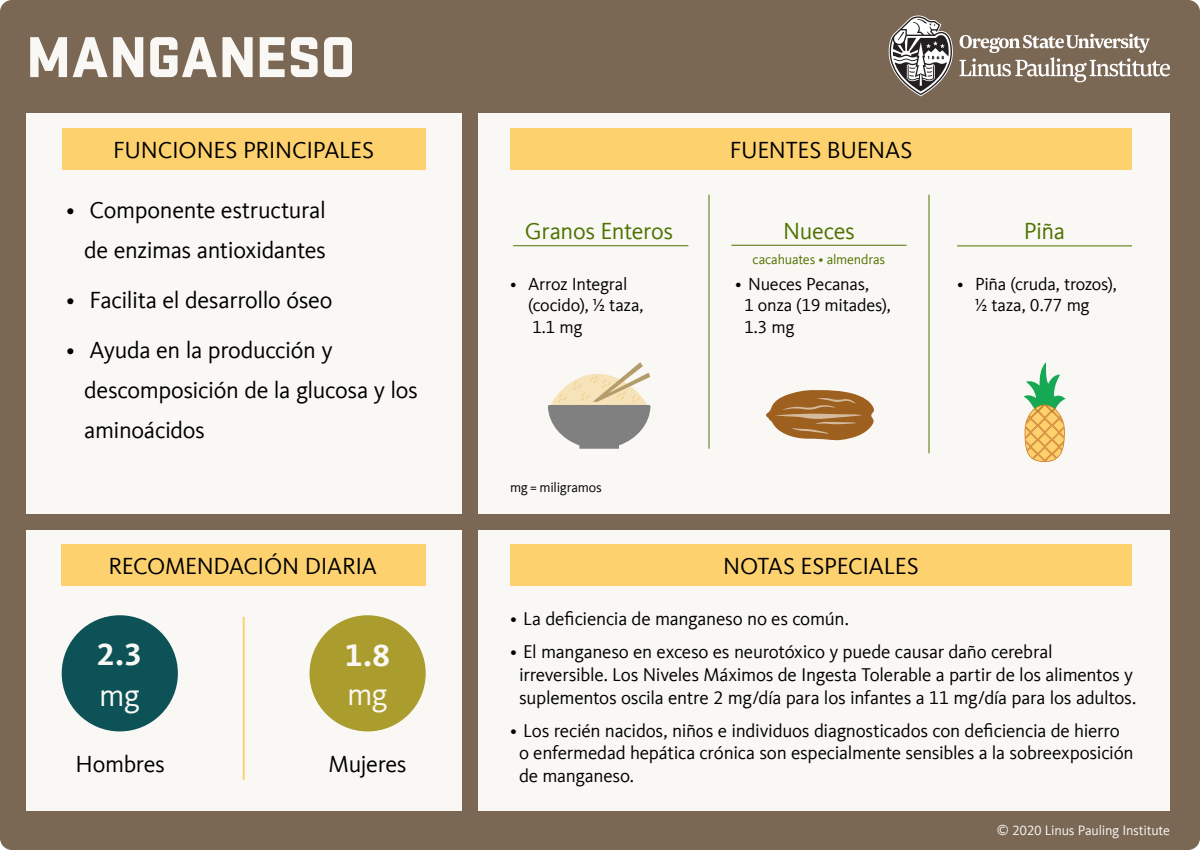
<style>
.page{position:relative;width:1200px;height:850px;background:#7a6855}
.page>*{position:absolute;margin:0;border:0;box-sizing:border-box;transform-origin:0 0}
.t1{font:900 60px "Stratum 2";letter-spacing:-.005em;color:#faf8f5}
.t2{font:700 32px/38.4px "Kievit Offc";color:#faf8f5}
.t3{font:32px "Kievit Offc";color:#faf8f5}
.Special_Notes_2{font:24px/40px "Kievit Offc";letter-spacing:-.01em;color:#000;text-align:right}
.Special_Notes_2-2{font:24px "Kievit Offc";letter-spacing:.07em;color:#000}
.Special_Notes_2-3{font:24px "Kievit Offc";letter-spacing:-.015em;color:#4e7300}
.Special_Notes_2-4{font:24px "Kievit Offc";letter-spacing:.065em;color:#000}
.Section_header_3{font:24px "Kievit Offc";letter-spacing:-.01em;color:#000}
.food_source_labels{font:24px "Kievit Offc";color:#4e7300}
.t4{font:19px/22.8px "Kievit Offc";letter-spacing:-.015em;color:#000}
.t5{font:18px/21.6px "Kievit Offc";letter-spacing:-.015em;color:#000}
.copyright{font:14px "Kievit Offc";letter-spacing:-.015em;color:#faf8f5}
.Special_Notes_2-5{font:14px "Kievit Offc";letter-spacing:-.01em;color:#4e7300}
.t6{font:14px "Kievit Offc";letter-spacing:-.02em;color:#000}
.s1{font-weight:400}
</style>
<div class="page">
<div style="left:478px;top:113px;width:692px;height:401px;background:#faf8f5"></div>
<div style="left:26px;top:113px;width:436px;height:401px;background:#faf8f5"></div>
<div style="left:478px;top:530px;width:692px;height:281px;background:#faf8f5"></div>
<div style="left:26px;top:530px;width:436px;height:281px;background:#faf8f5"></div>
<svg style="left:888px;top:15px;width:65px;height:81px"></svg>
<svg style="left:959px;top:34px;width:211px;height:48px"></svg>
<hr style="left:957px;top:246px;width:175px;height:1px;background:#4e7300">
<hr style="left:708px;top:195px;width:2px;height:254px;background:#4e7300">
<hr style="left:928px;top:195px;width:2px;height:258px;background:#4e7300">
<hr style="left:243px;top:617px;width:2px;height:163px;background:#fdd26e">
<div style="left:62px;top:615px;width:116px;height:116px;background:#0d5257;border-radius:50%"></div>
<div style="left:310px;top:615px;width:116px;height:116px;background:#aa9d2e;border-radius:50%"></div>
<svg style="left:766px;top:390px;width:108px;height:50px"></svg>
<svg style="left:1024px;top:362px;width:42px;height:100px"></svg>
<hr style="left:731px;top:245px;width:176px;height:1px;background:#4e7300">
<hr style="left:513px;top:246px;width:175px;height:1px;background:#4e7300">
<div style="left:62px;top:128px;width:364px;height:42px;background:#fdd26e"></div>
<div style="left:510px;top:544px;width:622px;height:42px;background:#fdd26e"></div>
<div style="left:510px;top:128px;width:622px;height:42px;background:#fdd26e"></div>
<div style="left:61px;top:544px;width:364px;height:42px;background:#fdd26e"></div>
<svg style="left:548px;top:362px;width:103px;height:87px"></svg>
<p class="t1" style="left:26px;top:13px;width:331px">MANGANESO</p>
<p class="Special_Notes_2" style="left:113px;top:131px;width:262px">FUNCIONES PRINCIPALES</p>
<p class="Special_Notes_2-2" style="left:137px;top:137px;width:216px">MAIN FUNCTIONS</p>
<p class="Special_Notes_2" style="left:66px;top:191px;width:261px">• Componente estructural de enzimas antioxidantes</p>
<p class="Special_Notes_2" style="left:66px;top:281px;width:268px">• Facilita el desarrollo óseo</p>
<p class="Special_Notes_2" style="left:84px;top:331px;width:335px;text-align:left;text-indent:-18px">• Ayuda en la producción y descomposición de la glucosa y los aminoácidos</p>
<p class="Special_Notes_2" style="left:108px;top:546px;width:270px">RECOMENDACIÓN DIARIA</p>
<p class="Special_Notes_2-4" style="left:89px;top:552px;width:310px">DAILY RECOMMEN ATION</p>
<p class="t2" style="left:97px;top:635px;width:46px">2.3</p>
<p class="t3" style="left:99px;top:678px;width:42px">mg</p>
<p class="Special_Notes_2" style="left:75px;top:745px;width:91px">Hombres</p>
<p class="t2" style="left:345px;top:636px;width:47px">1.8 <span class="s1">mg</span></p>
<p class="Special_Notes_2" style="left:328px;top:745px;width:80px">Mujeres</p>
<p class="Special_Notes_2-3" style="left:525px;top:217px;width:150px">Granos Enteros</p>
<p class="t5" style="left:528px;top:273px;width:117px;text-indent:-18px">• Arroz Integral (cocido), ½ taza,<br>1.1 mg</p>
<p class="Special_Notes_2-2" style="left:724px;top:137px;width:195px">GOOD O RCES</p>
<p class="Section_header_3" style="left:730px;top:137px;width:184px">FUENTES BUENAS</p>
<p class="Special_Notes_2-3" style="left:783px;top:217px;width:73px">Nueces</p>
<p class="Special_Notes_2-5" style="left:753px;top:252px;width:134px">cacahuates • almendras</p>
<p class="t5" style="left:744px;top:273px;width:148px;text-indent:-9px">• Nueces Pecanas,<br>1 onza (19 mitades),<br>1.3 mg</p>
<p class="food_source_labels" style="left:1024px;top:217px;width:43px">Piña</p>
<p class="t5" style="left:957px;top:273px;width:161px;text-align:center">• Piña (cruda, trozos), ½ taza, 0.77 mg</p>
<p class="t6" style="left:510px;top:480px;width:93px">mg=miligramos</p>
<p class="Special_Notes_2" style="left:723px;top:546px;width:197px">NOTAS ESPECIALES</p>
<p class="Special_Notes_2-2" style="left:731px;top:552px;width:182px">SPECIAL NOTES</p>
<p class="t4" style="left:510px;top:608px;width:340px">• La deficiencia de manganeso no es común.</p>
<p class="t4" style="left:519px;top:641px;width:619px;text-indent:-9px">• El manganeso en exceso es neurotóxico y puede causar daño cerebral irreversible. Los Niveles Máximos de Ingesta Tolerable a partir de los alimentos y suplementos oscila entre 2 mg/día para los infantes a 11 mg/día para los adultos.</p>
<p class="t4" style="left:519px;top:719px;width:616px;text-indent:-9px">• Los recién nacidos, niños e individuos diagnosticados con deficiencia de hierro o enfermedad hepática crónica son especialmente sensibles a la sobreexposición de manganeso.</p>
<p class="copyright" style="left:997px;top:823px;width:175px">© 2020 Linus Pauling Institute</p>
<p class="copyright" style="left:1027px;top:824px;width:16px">17</p>
</div>
